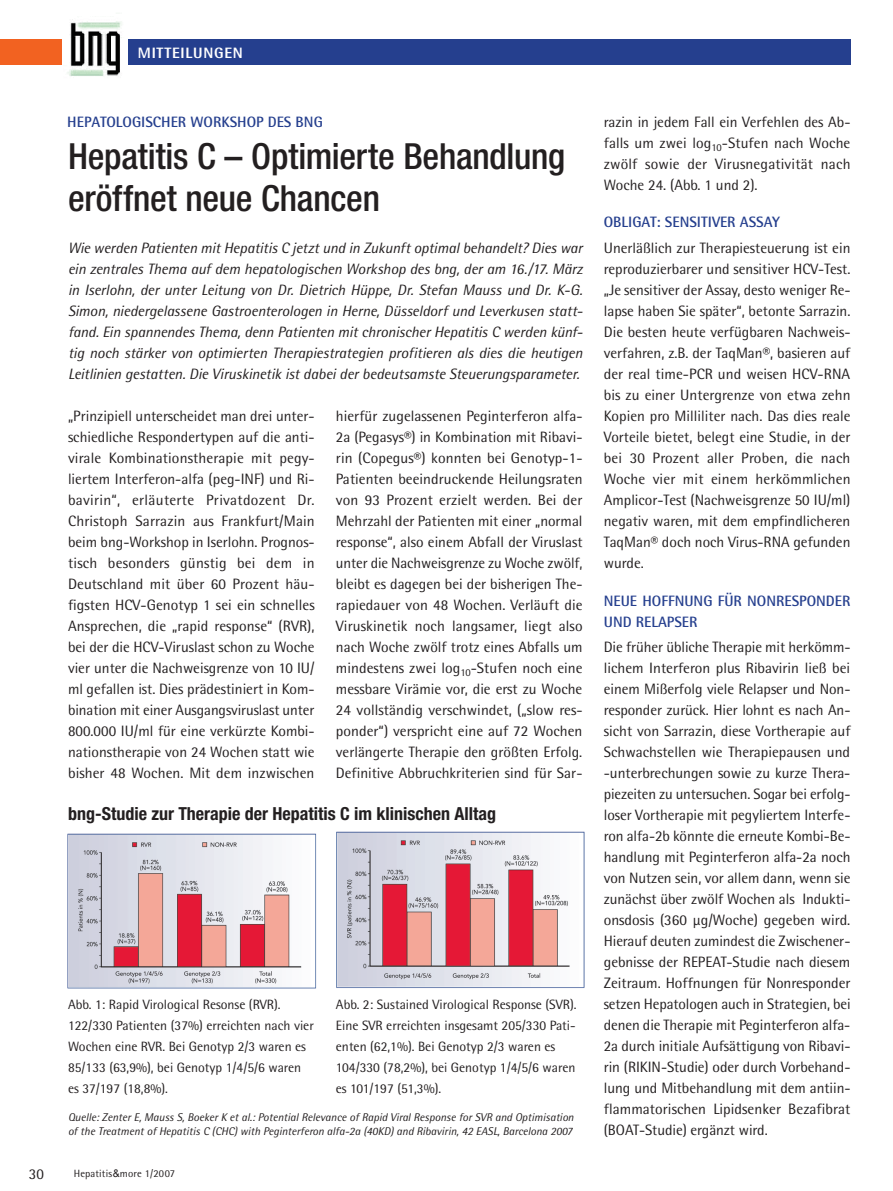
<style>
.page{position:relative;width:893px;height:1191px;background:#fff}
.page>*{position:absolute;margin:0;border:0;box-sizing:border-box;transform-origin:0 0}
.Überschrift{font:500 condensed 36px/42px "Helvetica Neue";letter-spacing:-.005em;color:#231f20}
.BU_s_schwarz{font:700 condensed 18px "Helvetica Neue";color:#231f20}
.Fliesstext{font:15px/21px "Rotis Semi Sans";color:#231f20;text-align:justify}
.medizin_Anfang{font:italic 15px/21px "Rotis Semi Sans";letter-spacing:-.01em;color:#231f20;text-align:justify}
.Fliesstext-2{font:700 15px/21px "Rotis Semi Sans";color:#253f8e}
.zwischen_Titel_med{font:700 15px "Rotis Semi Sans";color:#253f8e}
.Rubriken{font:800 15px "Rotis Semi Sans";letter-spacing:.05em;color:#fff}
.BU_s_schwarz-2{font:13.5px/21px "Rotis Semi Sans";color:#231f20}
.t1{font:italic 11.25px/14.2px "Rotis Semi Sans";color:#231f20}
.t2{font:10.5px "Rotis Semi Sans";letter-spacing:.015em;color:#231f20}
.s1{font-family:"Arial"}
</style>
<div class="page">
<div style="left:128px;top:39px;width:722px;height:25px;background:#253f8e"></div>
<div style="left:0;top:39px;width:62px;height:25px;background:#f26221"></div>
<img style="left:67px;top:833px;width:250px;height:156px">
<img style="left:336px;top:831px;width:249px;height:157px">
<img style="left:67px;top:19px;width:55px;height:57px">
<p class="Fliesstext" style="left:29px;top:1163px;width:17px">30</p>
<p class="Rubriken" style="left:138px;top:43px;width:106px">MITTEILUNGEN</p>
<p class="zwischen_Titel_med" style="left:67px;top:112px;width:257px">HEPATOLOGISCH ER WORKSHOP DES BNG</p>
<p class="Überschrift" style="left:68px;top:135px;width:499px">Hepatitis C – Optimierte Behandlung eröffnet neue Chancen</p>
<p class="medizin_Anfang" style="left:68px;top:237px;width:516px">Wie werden Patienten mit Hepatitis C jetzt und in Zukunft optimal behandelt? Dies war ein zentrales Thema auf dem hepatologischen Workshop des bng, der am 16./17. März in Iserlohn, der unter Leitung von Dr. Dietrich Hüppe, Dr. Stefan Mauss und Dr. K-G.<br>Simon, niedergelassene Gastroenterologen in Herne, Düsseldorf und Leverkusen statt&shy;fand. Ein spannendes Thema, denn Patienten mit chronischer Hepatitis C werden künf&shy;tig noch stärker von optimierten Therapiestrategien profitieren als dies die heutigen Leitlinien gestatten. Die Viruskinetik ist dabei der bedeutsamste Steuerungsparameter.</p>
<p class="Fliesstext" style="left:68px;top:405px;width:248px">„Prinzipiell unterscheidet man drei unter&shy;schiedliche Respondertypen auf die anti&shy;virale Kombinationstherapie mit pegy&shy;liertem Interferon-alfa (peg-INF) und Ri&shy;bavirin“, erläuterte Privatdozent Dr.<br>Christoph Sarrazin aus Frankfurt/Main beim bng-Workshop in Iserlohn. Prognos&shy;tisch besonders günstig bei dem in Deutschland mit über 60 Prozent häu&shy;figsten HCV-Genotyp 1 sei ein schnelles Ansprechen, die „rapid response“ (RVR), bei der die HCV-Viruslast schon zu Woche vier unter die Nachweisgrenze von 10 IU/ ml gefallen ist. Dies prädestiniert in Kom&shy;bination mit einer Ausgangsviruslast unter 800.000 IU/ml für eine verkürzte Kombi&shy;nationstherapie von 24 Wochen statt wie bisher 48 Wochen. Mit dem inzwischen</p>
<p class="Fliesstext" style="left:336px;top:405px;width:248px">hierfür zugelassenen Peginterferon alfa-2a (Pegasys®) in Kombination mit Ribavi&shy;rin (Copegus®) konnten bei Genotyp-1- Patienten beeindruckende Heilungsraten von 93 Prozent erzielt werden. Bei der Mehrzahl der Patienten mit einer „normal response“, also einem Abfall der Viruslast unter die Nachweisgrenze zu Woche zwölf, bleibt es dagegen bei der bisherigen The&shy;rapiedauer von 48 Wochen. Verläuft die Viruskinetik noch langsamer, liegt also nach Woche zwölf trotz eines Abfalls um mindestens zwei log<sub>10</sub>-Stufen noch eine messbare Virämie vor, die erst zu Woche 24 vollständig verschwindet, („slow res&shy;ponder“) verspricht eine auf 72 Wochen verlängerte Therapie den größten Erfolg.<br>Definitive Abbruchkriterien sind für Sar-</p>
<p class="BU_s_schwarz" style="left:68px;top:802px;width:429px">bng-Studie zur Therapie der Hepatitis C im klinischen Alltag</p>
<p class="BU_s_schwarz-2" style="left:68px;top:994px;width:247px">Abb. 1: Rapid Virological Resonse (RVR).<br>122/330 Patienten (37%) erreichten nach vier Wochen eine RVR. Bei Genotyp 2/3 waren es 85/133 (63,9%), bei Genotyp 1/4/5/6 waren es 37/197 (18,8%).</p>
<p class="t1" style="left:68px;top:1109px;width:507px">Quelle: Zenter E, Mauss S, Boeker K et al.: Potential Relevance of Rapid Viral Response for SVR and Optimisation of the Treatment of Hepatitis C (CHC) with Peginterferon alfa-2a (40KD) and Ribavirin, 42 EASL, Barcelona 2007</p>
<p class="BU_s_schwarz-2" style="left:336px;top:994px;width:242px">Abb. 2: Sustained Virological Response (SVR).<br>Eine SVR erreichten insgesamt 205/330 Pati&shy;enten (62,1%). Bei Genotyp 2/3 waren es 104/330 (78,2%), bei Genotyp 1/4/5/6 waren es 101/197 (51,3%).</p>
<p class="t2" style="left:74px;top:1167px;width:103px">Hepatitis<span class="s1">&amp;</span>more 1/2007</p>
<p class="Fliesstext" style="left:604px;top:111px;width:248px">razin in jedem Fall ein Verfehlen des Ab&shy;falls um zwei log<sub>10</sub>-Stufen nach Woche zwölf sowie der Virusnegativität nach Woche 24. (Abb. 1 und 2).</p>
<p class="Fliesstext-2" style="left:604px;top:211px;width:178px">OBLIGAT: SENSITIVER ASSAY</p>
<p class="Fliesstext" style="left:604px;top:237px;width:248px">Unerläßlich zur Therapiesteuerung ist ein reproduzierbarer und sensitiver HCV-Test. „Je sensitiver der Assay, desto weniger Re&shy;lapse haben Sie später“, betonte Sarrazin.<br>Die besten heute verfügbaren Nachweis&shy;verfahren, z.B. der TaqMan®, basieren auf der real time-PCR und weisen HCV-RNA bis zu einer Untergrenze von etwa zehn Kopien pro Milliliter nach. Das dies reale Vorteile bietet, belegt eine Studie, in der bei 30 Prozent aller Proben, die nach Woche vier mit einem herkömmlichen Amplicor-Test (Nachweisgrenze 50 IU/ml) negativ waren, mit dem empfindlicheren TaqMan® doch noch Virus-RNA gefunden wurde.</p>
<p class="Fliesstext-2" style="left:604px;top:589px;width:248px">N EUE HOFFNUNG FÜR NONRESPONDER<br>UND RELAPSER</p>
<p class="Fliesstext" style="left:604px;top:636px;width:248px">Die früher übliche Therapie mit herkömm&shy;lichem Interferon plus Ribavirin ließ bei einem Mißerfolg viele Relapser und Non&shy;responder zurück. Hier lohnt es nach An&shy;sicht von Sarrazin, diese Vortherapie auf Schwachstellen wie Therapiepausen und -unterbrechungen sowie zu kurze Thera&shy;piezeiten zu untersuchen. Sogar bei erfolg&shy;loser Vortherapie mit pegyliertem Interfe&shy;ron alfa-2b könnte die erneute Kombi-Be&shy;handlung mit Peginterferon alfa-2a noch von Nutzen sein, vor allem dann, wenn sie zunächst über zwölf Wochen als Indukti&shy;onsdosis (360 µg/Woche) gegeben wird.<br>Hierauf deuten zumindest die Zwischener&shy;gebnisse der REPEAT-Studie nach diesem Zeitraum. Hoffnungen für Nonresponder setzen Hepatologen auch in Strategien, bei denen die Therapie mit Peginterferon alfa-2a durch initiale Aufsättigung von Ribavi&shy;rin (RIKIN-Studie) oder durch Vorbehand&shy;lung und Mitbehandlung mit dem antiin&shy;flammatorischen Lipidsenker Bezafibrat (BOAT-Studie) ergänzt wird.</p>
</div>
